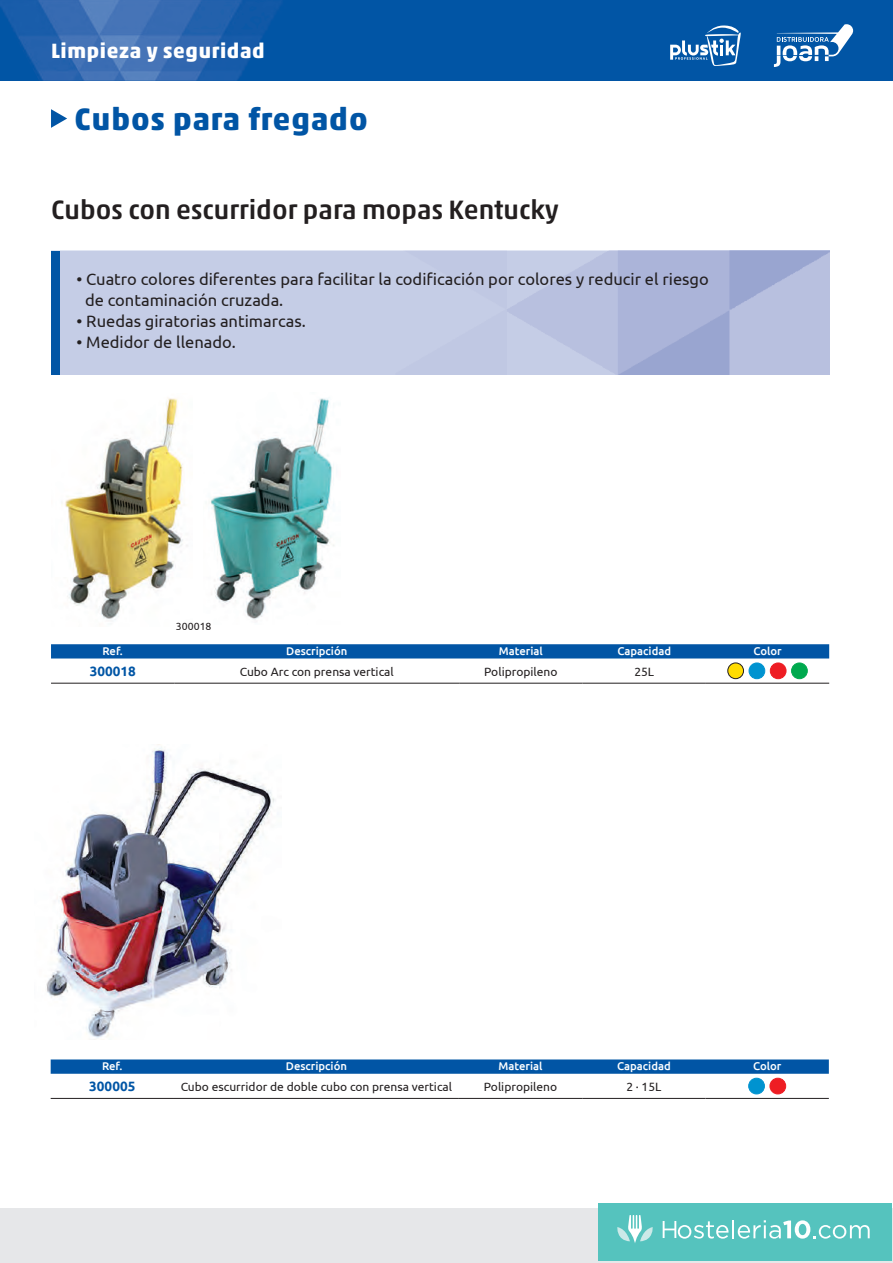
<style>
.page{position:relative;width:893px;height:1263px;background:#fff}
.page>*{position:absolute;margin:0;border:0;box-sizing:border-box;transform-origin:0 0}
.t1{font:700 31.5px "Akko Pro";letter-spacing:.03em;color:#0155a5}
.t2{font:500 27px "Akko Pro";color:#231f20}
.t3{font:700 21px "Akko Pro";letter-spacing:.03em;color:#fff}
.t4{font:16.5px/21px "Ubuntu";color:#231f20}
.t5{font:700 13.5px "Ubuntu";color:#0155a5}
.t6{font:12px "Ubuntu";color:#231f20}
.t7{font:500 11.25px "Ubuntu";color:#fff}
.t8{font:10.5px "Ubuntu";color:#231f20}
</style>
<div class="page">
<div style="left:0;top:0;width:893px;height:81px;background:#0155a5"></div>
<img style="left:0;top:0;width:282px;height:81px">
<svg style="left:774px;top:24px;width:79px;height:43px"></svg>
<svg style="left:670px;top:25px;width:71px;height:41px"></svg>
<div style="left:0;top:1208px;width:893px;height:55px;background:#e6e7e9"></div>
<svg style="left:51px;top:644px;width:778px;height:14px;background:#0558a6"></svg>
<hr style="left:51px;top:683px;width:123px;height:1px;background:#231f20">
<hr style="left:174px;top:683px;width:285px;height:1px;background:#231f20">
<hr style="left:459px;top:683px;width:124px;height:1px;background:#231f20">
<hr style="left:583px;top:683px;width:123px;height:1px;background:#231f20">
<hr style="left:706px;top:683px;width:123px;height:1px;background:#231f20">
<div style="left:728px;top:663px;width:15px;height:16px;background:#ffdc01;border-radius:50%"></div>
<div style="left:728px;top:663px;width:16px;height:16px;border:1px solid #231f20;border-radius:50%"></div>
<div style="left:749px;top:663px;width:16px;height:16px;background:#0093d0;border-radius:50%"></div>
<div style="left:749px;top:663px;width:16px;height:16px;border:1px solid #0093d0;border-radius:50%"></div>
<div style="left:770px;top:663px;width:16px;height:16px;background:#ee1d23;border-radius:50%"></div>
<div style="left:770px;top:663px;width:16px;height:16px;border:1px solid #ee1d23;border-radius:50%"></div>
<div style="left:792px;top:663px;width:15px;height:16px;background:#00a94e;border-radius:50%"></div>
<div style="left:791px;top:663px;width:16px;height:16px;border:1px solid #00a94e;border-radius:50%"></div>
<svg style="left:51px;top:1059px;width:778px;height:15px;background:#0d5da9"></svg>
<hr style="left:51px;top:1098px;width:123px;height:1px;background:#231f20">
<hr style="left:174px;top:1098px;width:285px;height:1px;background:#231f20">
<hr style="left:459px;top:1098px;width:123px;height:1px;background:#231f20">
<hr style="left:582px;top:1098px;width:123px;height:1px;background:#231f20">
<hr style="left:705px;top:1098px;width:124px;height:1px;background:#231f20">
<div style="left:749px;top:1078px;width:15px;height:16px;background:#0093d0;border-radius:50%"></div>
<div style="left:748px;top:1078px;width:17px;height:16px;border:1px solid #0093d0;border-radius:50%"></div>
<div style="left:770px;top:1078px;width:16px;height:16px;background:#ee1d23;border-radius:50%"></div>
<div style="left:770px;top:1078px;width:16px;height:16px;border:1px solid #ee1d23;border-radius:50%"></div>
<img style="left:210px;top:398px;width:124px;height:222px">
<img style="left:61px;top:398px;width:127px;height:222px">
<img style="left:46px;top:744px;width:229px;height:294px">
<svg style="left:51px;top:109px;width:16px;height:19px"></svg>
<div style="left:51px;top:251px;width:9px;height:123px;background:#0155a5"></div>
<div style="left:598px;top:1203px;width:294px;height:57px;background:#55c3be"></div>
<svg style="left:663px;top:1220px;width:207px;height:18px"></svg>
<svg style="left:617px;top:1215px;width:36px;height:28px"></svg>
<p class="t3" style="left:51px;top:38px;width:215px">Limpieza y seguridad</p>
<h1 class="t1" style="left:74px;top:100px;width:295px">Cubos para fregado</h1>
<h2 class="t2" style="left:51px;top:193px;width:509px">Cubos con escurridor para mopas Kentucky</h2>
<p class="t4" style="left:85px;top:268px;width:625px;text-indent:-8px">• Cuatro colores diferentes para facilitar la codificación por colores y reducir el riesgo de contaminación cruzada.</p>
<p class="t4" style="left:77px;top:310px;width:231px">• Ruedas giratorias antimarcas.</p>
<p class="t4" style="left:77px;top:331px;width:161px">• Medidor de llenado.</p>
<p class="t8" style="left:176px;top:619px;width:37px">300018</p>
<p class="t7" style="left:102px;top:644px;width:22px">Ref.</p>
<p class="t7" style="left:286px;top:644px;width:63px">Descripción</p>
<p class="t7" style="left:499px;top:644px;width:45px">Material</p>
<p class="t7" style="left:617px;top:644px;width:55px">Capacidad</p>
<p class="t7" style="left:753px;top:644px;width:30px">Color</p>
<p class="t5" style="left:90px;top:663px;width:48px">300018</p>
<p class="t6" style="left:240px;top:664px;width:155px">Cubo Arc con prensa vertical</p>
<p class="t6" style="left:484px;top:664px;width:75px">Polipropileno</p>
<p class="t6" style="left:634px;top:664px;width:21px">25L</p>
<p class="t7" style="left:102px;top:1059px;width:22px">Ref.</p>
<p class="t7" style="left:286px;top:1059px;width:63px">Descripción</p>
<p class="t7" style="left:499px;top:1059px;width:45px">Material</p>
<p class="t7" style="left:617px;top:1059px;width:55px">Capacidad</p>
<p class="t7" style="left:753px;top:1059px;width:30px">Color</p>
<p class="t5" style="left:89px;top:1078px;width:48px">300005</p>
<p class="t6" style="left:181px;top:1079px;width:273px">Cubo escurridor de doble cubo con prensa vertical</p>
<p class="t6" style="left:484px;top:1079px;width:75px">Polipropileno</p>
<p class="t6" style="left:626px;top:1079px;width:37px">2 · 15L</p>
</div>
